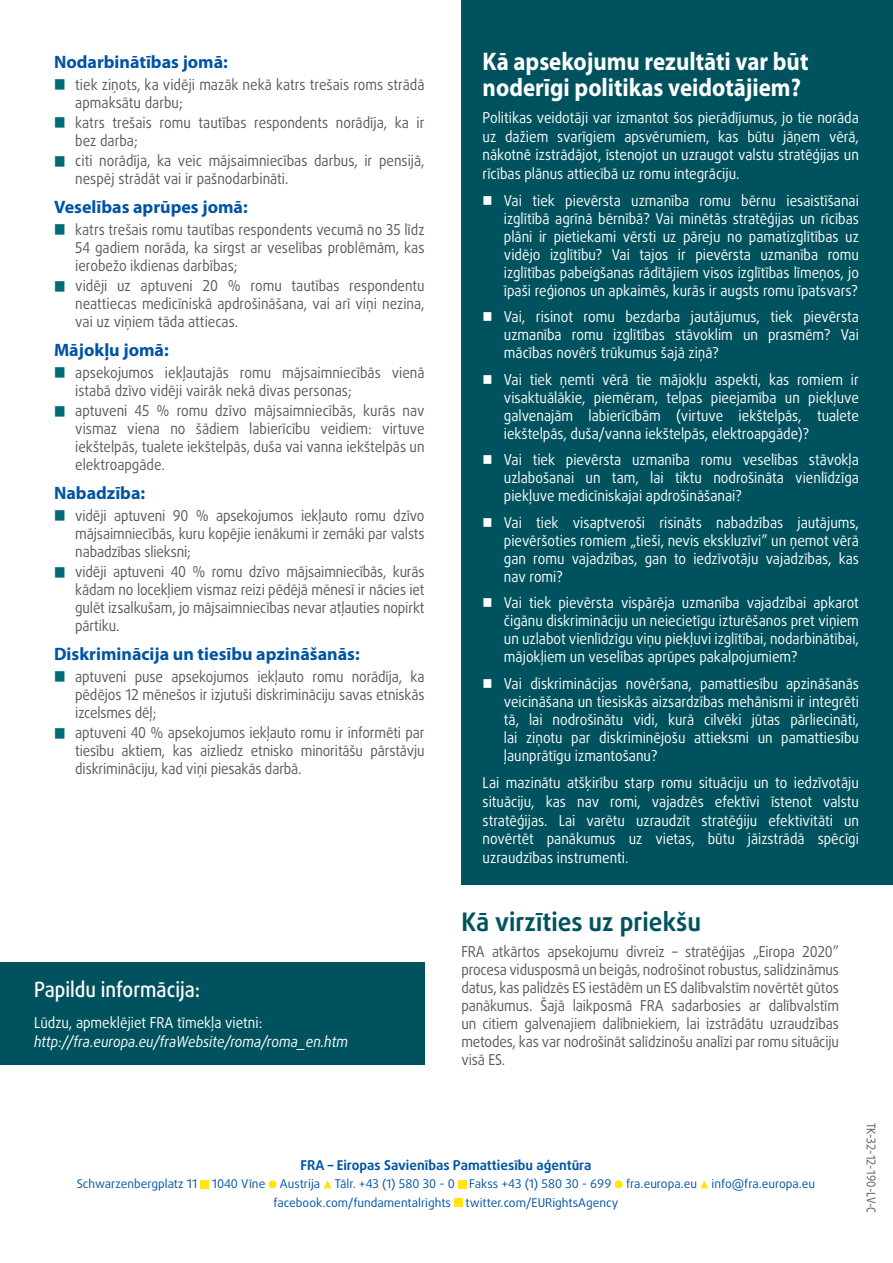
<style>
.page{position:relative;width:893px;height:1263px;background:#fff}
.page>*{position:absolute;margin:0;border:0;box-sizing:border-box;transform-origin:0 0}
.t1{font:700 25.5px/25.5px "Myriad Pro";color:#fff;scale:.9 1}
.t2{font:700 25.5px "Daxline Pro";color:#00535e;scale:.95 1}
.t3{font:500 21px "Daxline Pro";color:#fff;scale:.9 1}
.t4{font:700 18px "Myriad Pro";color:#0054a4}
.t5{font:15px/18px "Daxline Pro";color:#fff;text-align:justify;scale:.9 1}
.t6{font:15px/18px "Daxline Pro";color:#58595b;text-align:justify;scale:.9 1}
.t7{font:italic 15px "Daxline Pro";color:#fff;scale:.9 1}
.t8{font:700 13.5px "Daxline Pro";color:#0054a4}
.t9{font:12px/18.6px "Daxline Pro";color:#0054a4;text-align:center}
.t10{font:12px "Daxline Pro";color:#58595b;scale:.9 1}
</style>
<div class="page">
<div style="left:0;top:963px;width:425px;height:102px;background:#00535e"></div>
<div style="left:461px;top:0;width:432px;height:884px;background:#00535e"></div>
<div style="left:201px;top:1180px;width:8px;height:8px;background:#ffe512"></div>
<div style="left:269px;top:1180px;width:8px;height:8px;background:#ffe512;border-radius:50%"></div>
<svg style="left:323px;top:1180px;width:9px;height:8px"></svg>
<div style="left:458px;top:1180px;width:8px;height:8px;background:#ffe512"></div>
<div style="left:615px;top:1180px;width:8px;height:8px;background:#ffe512;border-radius:50%"></div>
<svg style="left:700px;top:1180px;width:8px;height:8px"></svg>
<div style="left:454px;top:1199px;width:8px;height:8px;background:#ffe512"></div>
<p class="t4" style="left:54px;top:50px;width:175px">Nodarbinātības jomā:</p>
<p class="t6" style="left:75px;top:76px;width:390px">tiek ziņots, ka vidēji mazāk nekā katrs trešais roms strādā apmaksātu darbu;</p>
<p class="t6" style="left:75px;top:114px;width:390px">katrs trešais romu tautības respondents norādīja, ka ir bez darba;</p>
<p class="t6" style="left:75px;top:152px;width:390px">citi norādīja, ka veic mājsaimniecības darbus, ir pensijā, nespēj strādāt vai ir pašnodarbināti.</p>
<p class="t4" style="left:54px;top:195px;width:195px">Veselības aprūpes jomā:</p>
<p class="t6" style="left:75px;top:221px;width:390px">katrs trešais romu tautības respondents vecumā no 35 līdz 54 gadiem norāda, ka sirgst ar veselības problēmām, kas ierobežo ikdienas darbības;</p>
<p class="t6" style="left:75px;top:277px;width:390px">vidēji uz aptuveni 20 % romu tautības respondentu neattiecas medicīniskā apdrošināšana, vai arī viņi nezina, vai uz viņiem tāda attiecas.</p>
<p class="t4" style="left:54px;top:338px;width:116px">Mājokļu jomā:</p>
<p class="t6" style="left:75px;top:364px;width:390px">apsekojumos iekļautajās romu mājsaimniecībās vienā istabā dzīvo vidēji vairāk nekā divas personas;</p>
<p class="t6" style="left:75px;top:402px;width:390px">aptuveni 45 % romu dzīvo mājsaimniecībās, kurās nav vismaz viena no šādiem labierīcību veidiem: virtuve iekštelpās, tualete iekštelpās, duša vai vanna iekštelpās un elektroapgāde.</p>
<p class="t4" style="left:54px;top:481px;width:93px">Nabadzība:</p>
<p class="t6" style="left:75px;top:507px;width:390px">vidēji aptuveni 90 % apsekojumos iekļauto romu dzīvo mājsaimniecībās, kuru kopējie ienākumi ir zemāki par valsts nabadzības slieksni;</p>
<p class="t6" style="left:75px;top:563px;width:390px">vidēji aptuveni 40 % romu dzīvo mājsaimniecībās, kurās kādam no locekļiem vismaz reizi pēdējā mēnesī ir nācies iet gulēt izsalkušam, jo mājsaimniecības nevar atļauties nopirkt pārtiku.</p>
<p class="t4" style="left:54px;top:642px;width:307px">Diskriminācija un tiesību apzināšanās:</p>
<p class="t6" style="left:75px;top:668px;width:390px">aptuveni puse apsekojumos iekļauto romu norādīja, ka pēdējos 12 mēnešos ir izjutuši diskrimināciju savas etniskās izcelsmes dēļ;</p>
<p class="t6" style="left:75px;top:724px;width:390px">aptuveni 40 % apsekojumos iekļauto romu ir informēti par tiesību aktiem, kas aizliedz etnisko minoritāšu pārstāvju diskrimināciju, kad viņi piesakās darbā.</p>
<h2 class="t3" style="left:34px;top:975px;width:186px">Papildu informācija:</h2>
<p class="t5" style="left:34px;top:1014px;width:255px">Lūdzu, apmeklējiet FRA tīmekļa vietni:</p>
<p class="t7" style="left:34px;top:1032px;width:350px">http://fra.europa.eu/fraWebsite/roma/roma_en.htm</p>
<h1 class="t1" style="left:483px;top:48px;width:363px">Kā apsekojumu rezultāti var būt noderīgi politikas veidotājiem?</h1>
<p class="t5" style="left:483px;top:108px;width:420px;line-height:18.8px">Politikas veidotāji var izmantot šos pierādījumus, jo tie norāda uz dažiem svarīgiem apsvērumiem, kas būtu jāņem vērā, nākotnē izstrādājot, īstenojot un uzraugot valstu stratēģijas un rīcības plānus attiecībā uz romu integrāciju.</p>
<p class="t5" style="left:504px;top:191px;width:396px">Vai tiek pievērsta uzmanība romu bērnu iesaistīšanai izglītībā agrīnā bērnībā? Vai minētās stratēģijas un rīcības plāni ir pietiekami vērsti uz pāreju no pamatizglītības uz vidējo izglītību? Vai tajos ir pievērsta uzmanība romu izglītības pabeigšanas rādītājiem visos izglītības līmeņos, jo īpaši reģionos un apkaimēs, kurās ir augsts romu īpatsvars?</p>
<p class="t5" style="left:504px;top:308px;width:396px">Vai, risinot romu bezdarba jautājumus, tiek pievērsta uzmanība romu izglītības stāvoklim un prasmēm? Vai mācības novērš trūkumus šajā ziņā?</p>
<p class="t5" style="left:504px;top:370px;width:396px">Vai tiek ņemti vērā tie mājokļu aspekti, kas romiem ir visaktuālākie, piemēram, telpas pieejamība un piekļuve galvenajām labierīcībām (virtuve iekštelpās, tualete iekštelpās, duša/vanna iekštelpās, elektroapgāde)?</p>
<p class="t5" style="left:504px;top:451px;width:396px">Vai tiek pievērsta uzmanība romu veselības stāvokļa uzlabošanai un tam, lai tiktu nodrošināta vienlīdzīga piekļuve medicīniskajai apdrošināšanai?</p>
<p class="t5" style="left:504px;top:513px;width:396px">Vai tiek visaptveroši risināts nabadzības jautājums, pievēršoties romiem „tieši, nevis ekskluzīvi” un ņemot vērā gan romu vajadzības, gan to iedzīvotāju vajadzības, kas nav romi?</p>
<p class="t5" style="left:504px;top:594px;width:396px">Vai tiek pievērsta vispārēja uzmanība vajadzībai apkarot čigānu diskrimināciju un neiecietīgu izturēšanos pret viņiem un uzlabot vienlīdzīgu viņu piekļuvi izglītībai, nodarbinātībai, mājokļiem un veselības aprūpes pakalpojumiem?</p>
<p class="t5" style="left:504px;top:674px;width:396px">Vai diskriminācijas novēršana, pamattiesību apzināšanās veicināšana un tiesiskās aizsardzības mehānismi ir integrēti tā, lai nodrošinātu vidi, kurā cilvēki jūtas pārliecināti, lai ziņotu par diskriminējošu attieksmi un pamattiesību ļaunprātīgu izmantošanu?</p>
<p class="t5" style="left:483px;top:773px;width:420px;line-height:18.8px">Lai mazinātu atšķirību starp romu situāciju un to iedzīvotāju situāciju, kas nav romi, vajadzēs efektīvi īstenot valstu stratēģijas. Lai varētu uzraudzīt stratēģiju efektivitāti un novērtēt panākumus uz vietas, būtu jāizstrādā spēcīgi uzraudzības instrumenti.</p>
<h1 class="t2" style="left:461px;top:905px;width:254px">Kā virzīties uz priekšu</h1>
<p class="t6" style="left:461px;top:943px;width:421px">FRA atkārtos apsekojumu divreiz – stratēģijas „Eiropa 2020” procesa vidusposmā un beigās, nodrošinot robustus, salīdzināmus datus, kas palīdzēs ES iestādēm un ES dalībvalstīm novērtēt gūtos panākumus. Šajā laikposmā FRA sadarbosies ar dalībvalstīm un citiem galvenajiem dalībniekiem, lai izstrādātu uzraudzības metodes, kas var nodrošināt salīdzinošu analīzi par romu situāciju visā ES.</p>
<p class="t8" style="left:300px;top:1156px;width:293px">FRA – Eiropas Savienības Pamattiesību aģentūra</p>
<p class="t9" style="left:77px;top:1175px;width:740px">Schwarzenbergplatz 11 1040 Vīne Austrija Tālr. +43 (1) 580 30 - 0 Fakss +43 (1) 580 30 - 699 fra.europa.eu info@fra.europa.eu facebook.com/fundamentalrights twitter.com/EURightsAgency</p>
<p class="t10" style="left:879px;top:1123px;width:102px;rotate:90deg">TK-32-12-190-LV-C</p>
</div>
